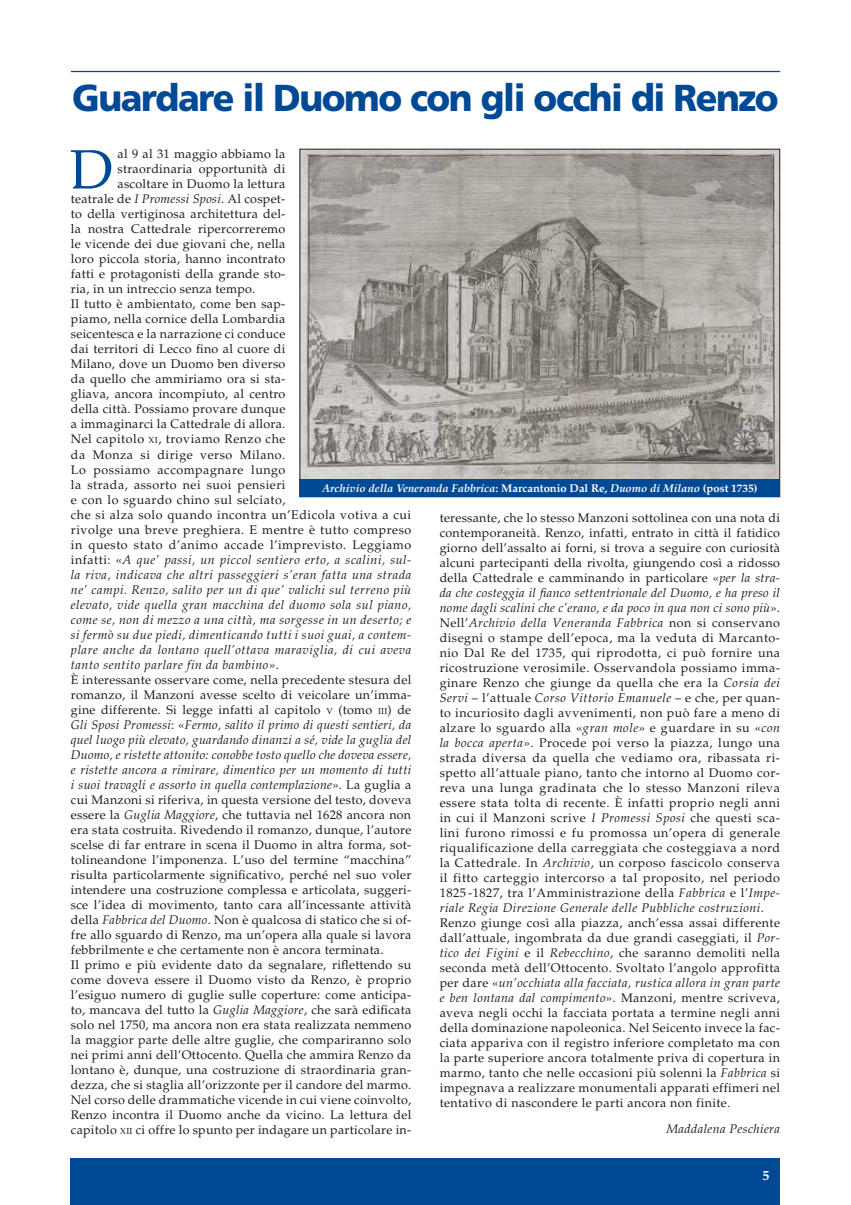
<style>
.page{position:relative;width:851px;height:1205px;background:#fff}
.page>*{position:absolute;margin:0;border:0;box-sizing:border-box;transform-origin:0 0}
.t1{font:55.38px "Palatino";color:#004994}
.t2{font:900 37.5px "Frutiger";letter-spacing:-.04em;color:#004994;scale:.95 1}
.t3{font:700 13.75px "Palatino";color:#fff}
.t4{font:12.5px/15px "Palatino";letter-spacing:.02em;color:#1d1d1b}
.t5{font:italic 12.5px "Palatino";letter-spacing:.04em;color:#1d1d1b}
.t6{font:12.5px "Palatino";letter-spacing:.04em;color:#1d1d1b}
.t7{font:italic 12.5px "Palatino";letter-spacing:.02em;color:#1d1d1b}
.t8{font:italic 700 11.25px "Palatino";color:#fff}
.s1{font-style:italic}
.s2{font-size:8.75px}
.s3{font-style:normal}
</style>
<div class="page">
<hr style="left:71px;top:71px;width:709px;height:1px;background:#004994">
<div style="left:71px;top:1159px;width:709px;height:46px;background:#004994"></div>
<img style="left:301px;top:151px;width:477px;height:328px">
<div style="left:299px;top:479px;width:481px;height:18px;background:#004994"></div>
<h2 class="t2" style="left:72px;top:75px;width:745px">Guardare il Duomo con gli occhi di Renzo</h2>
<h1 class="t1" style="left:70px;top:137px;width:44px">D</h1>
<p class="t4" style="left:117px;top:147px;width:169px">al 9 al 31 maggio abbiamo la</p>
<p class="t4" style="left:117px;top:162px;width:169px">straordinaria opportunità di</p>
<p class="t4" style="left:117px;top:177px;width:169px">ascoltare in Duomo la lettura</p>
<p class="t4" style="left:71px;top:192px;width:216px">teatrale de <span class="s1">I Promessi Sposi</span>. Al cospet-</p>
<p class="t4" style="left:71px;top:207px;width:216px">to della vertiginosa architettura del-</p>
<p class="t4" style="left:71px;top:222px;width:216px">la nostra Cattedrale ripercorreremo</p>
<p class="t4" style="left:71px;top:237px;width:216px">le vicende dei due giovani che, nella</p>
<p class="t4" style="left:71px;top:252px;width:216px">loro piccola storia, hanno incontrato</p>
<p class="t4" style="left:71px;top:267px;width:216px">fatti e protagonisti della grande sto-</p>
<p class="t4" style="left:71px;top:282px;width:186px">ria, in un intreccio senza tempo.</p>
<p class="t4" style="left:71px;top:297px;width:216px">Il tutto è ambientato, come ben sap-</p>
<p class="t4" style="left:71px;top:312px;width:216px">piamo, nella cornice della Lombardia</p>
<p class="t4" style="left:71px;top:327px;width:216px">seicentesca e la narrazione ci conduce</p>
<p class="t4" style="left:71px;top:342px;width:216px">dai territori di Lecco fino al cuore di</p>
<p class="t4" style="left:71px;top:357px;width:216px">Milano, dove un Duomo ben diverso</p>
<p class="t4" style="left:71px;top:372px;width:216px">da quello che ammiriamo ora si sta-</p>
<p class="t4" style="left:71px;top:387px;width:216px">gliava, ancora incompiuto, al centro</p>
<p class="t4" style="left:71px;top:402px;width:216px">della città. Possiamo provare dunque</p>
<p class="t4" style="left:71px;top:417px;width:216px">a immaginarci la Cattedrale di allora.</p>
<p class="t6" style="left:71px;top:432px;width:216px">Nel capitolo <span class="s2">XI</span>, troviamo Renzo che</p>
<p class="t6" style="left:71px;top:447px;width:216px">da Monza si dirige verso Milano.</p>
<p class="t6" style="left:71px;top:462px;width:216px">Lo possiamo accompagnare lungo</p>
<p class="t6" style="left:71px;top:477px;width:216px">la strada, assorto nei suoi pensieri</p>
<p class="t6" style="left:71px;top:492px;width:216px">e con lo sguardo chino sul selciato,</p>
<p class="t6" style="left:71px;top:507px;width:342px">che si alza solo quando incontra un’Edicola votiva a cui</p>
<p class="t6" style="left:71px;top:522px;width:342px">rivolge una breve preghiera. E mentre è tutto compreso</p>
<p class="t6" style="left:71px;top:537px;width:342px">in questo stato d’animo accade l’imprevisto. Leggiamo</p>
<p class="t5" style="left:71px;top:552px;width:342px"><span class="s3">infatti: «</span>A que’ passi, un piccol sentiero erto, a scalini, sul-</p>
<p class="t5" style="left:71px;top:567px;width:342px">la riva, indicava che altri passeggieri s’eran fatta una strada</p>
<p class="t5" style="left:71px;top:582px;width:342px">ne’ campi. Renzo, salito per un di que’ valichi sul terreno più</p>
<p class="t5" style="left:71px;top:597px;width:342px">elevato, vide quella gran macchina del duomo sola sul piano,</p>
<p class="t5" style="left:71px;top:612px;width:342px">come se, non di mezzo a una città, ma sorgesse in un deserto; e</p>
<p class="t5" style="left:71px;top:627px;width:342px">si fermò su due piedi, dimenticando tutti i suoi guai, a contem-</p>
<p class="t5" style="left:71px;top:642px;width:342px">plare anche da lontano quell’ottava maraviglia, di cui aveva</p>
<p class="t5" style="left:71px;top:657px;width:209px">tanto sentito parlare fin da bambino<span class="s3">».</span></p>
<p class="t4" style="left:71px;top:672px;width:342px">È interessante osservare come, nella precedente stesura del</p>
<p class="t4" style="left:71px;top:687px;width:342px">romanzo, il Manzoni avesse scelto di veicolare un’imma-</p>
<p class="t4" style="left:71px;top:702px;width:342px">gine differente. Si legge infatti al capitolo <span class="s2">V</span> (tomo <span class="s2">III</span>) de</p>
<p class="t7" style="left:71px;top:717px;width:342px">Gli Sposi Promessi<span class="s3">: «</span>Fermo, salito il primo di questi sentieri, da</p>
<p class="t7" style="left:71px;top:732px;width:342px">quel luogo più elevato, guardando dinanzi a sé, vide la guglia del</p>
<p class="t7" style="left:71px;top:747px;width:342px">Duomo, e ristette attonito: conobbe tosto quello che doveva essere,</p>
<p class="t7" style="left:71px;top:762px;width:342px">e ristette ancora a rimirare, dimentico per un momento di tutti</p>
<p class="t7" style="left:71px;top:777px;width:342px">i suoi travagli e assorto in quella contemplazione<span class="s3">». La guglia a</span></p>
<p class="t4" style="left:71px;top:792px;width:342px">cui Manzoni si riferiva, in questa versione del testo, doveva</p>
<p class="t4" style="left:71px;top:807px;width:342px">essere la <span class="s1">Guglia Maggiore</span>, che tuttavia nel 1628 ancora non</p>
<p class="t4" style="left:71px;top:822px;width:342px">era stata costruita. Rivedendo il romanzo, dunque, l’autore</p>
<p class="t4" style="left:71px;top:837px;width:342px">scelse di far entrare in scena il Duomo in altra forma, sot-</p>
<p class="t4" style="left:71px;top:852px;width:342px">tolineandone l’imponenza. L’uso del termine “macchina”</p>
<p class="t4" style="left:71px;top:867px;width:342px">risulta particolarmente significativo, perché nel suo voler</p>
<p class="t4" style="left:71px;top:882px;width:342px">intendere una costruzione complessa e articolata, suggeri-</p>
<p class="t4" style="left:71px;top:897px;width:342px">sce l’idea di movimento, tanto cara all’incessante attività</p>
<p class="t4" style="left:71px;top:912px;width:342px">della <span class="s1">Fabbrica del Duomo</span>. Non è qualcosa di statico che si of-</p>
<p class="t4" style="left:71px;top:927px;width:342px">fre allo sguardo di Renzo, ma un’opera alla quale si lavora</p>
<p class="t4" style="left:71px;top:942px;width:314px">febbrilmente e che certamente non è ancora terminata.</p>
<p class="t4" style="left:71px;top:957px;width:342px">Il primo e più evidente dato da segnalare, riflettendo su</p>
<p class="t4" style="left:71px;top:972px;width:342px">come doveva essere il Duomo visto da Renzo, è proprio</p>
<p class="t4" style="left:71px;top:987px;width:342px">l’esiguo numero di guglie sulle coperture: come anticipa-</p>
<p class="t4" style="left:71px;top:1002px;width:342px">to, mancava del tutto la <span class="s1">Guglia Maggiore</span>, che sarà edificata</p>
<p class="t4" style="left:71px;top:1017px;width:342px">solo nel 1750, ma ancora non era stata realizzata nemmeno</p>
<p class="t4" style="left:71px;top:1032px;width:342px">la maggior parte delle altre guglie, che compariranno solo</p>
<p class="t4" style="left:71px;top:1047px;width:342px">nei primi anni dell’Ottocento. Quella che ammira Renzo da</p>
<p class="t4" style="left:71px;top:1062px;width:342px">lontano è, dunque, una costruzione di straordinaria gran-</p>
<p class="t4" style="left:71px;top:1077px;width:342px">dezza, che si staglia all’orizzonte per il candore del marmo.</p>
<p class="t4" style="left:71px;top:1092px;width:342px">Nel corso delle drammatiche vicende in cui viene coinvolto,</p>
<p class="t4" style="left:71px;top:1107px;width:342px">Renzo incontra il Duomo anche da vicino. La lettura del</p>
<p class="t4" style="left:71px;top:1122px;width:342px">capitolo <span class="s2">XII</span> ci offre lo spunto per indagare un particolare in-</p>
<p class="t8" style="left:322px;top:481px;width:437px">Archivio della Veneranda Fabbrica<span class="s3">: Marcantonio Dal Re,</span> Duomo di Milano <span class="s3">(post 1735)</span></p>
<p class="t4" style="left:439px;top:510px;width:342px">teressante, che lo stesso Manzoni sottolinea con una nota di contemporaneità. Renzo, infatti, entrato in città il fatidico giorno dell’assalto ai forni, si trova a seguire con curiosità alcuni partecipanti della rivolta, giungendo così a ridosso della Cattedrale e camminando in particolare «<span class="s1">per la stra&shy;da che costeggia il fianco settentrionale del Duomo, e ha preso il nome dagli scalini che c’erano, e da poco in qua non ci sono più</span>».<br>Nell’<span class="s1">Archivio della Veneranda Fabbrica</span> non si conservano disegni o stampe dell’epoca, ma la veduta di Marcanto&shy;nio Dal Re del 1735, qui riprodotta, ci può fornire una ricostruzione verosimile. Osservandola possiamo imma&shy;ginare Renzo che giunge da quella che era la <span class="s1">Corsia dei Servi</span> – l’attuale <span class="s1">Corso Vittorio Emanuele</span> – e che, per quan&shy;to incuriosito dagli avvenimenti, non può fare a meno di alzare lo sguardo alla «<span class="s1">gran mole</span>» e guardare in su «<span class="s1">con la bocca aperta</span>». Procede poi verso la piazza, lungo una strada diversa da quella che vediamo ora, ribassata ri&shy;spetto all’attuale piano, tanto che intorno al Duomo cor&shy;reva una lunga gradinata che lo stesso Manzoni rileva essere stata tolta di recente. È infatti proprio negli anni in cui il Manzoni scrive <span class="s1">I Promessi Sposi</span> che questi sca&shy;lini furono rimossi e fu promossa un’opera di generale riqualificazione della carreggiata che costeggiava a nord la Cattedrale. In <span class="s1">Archivio</span>, un corposo fascicolo conserva il fitto carteggio intercorso a tal proposito, nel periodo 1825-1827, tra l’Amministrazione della <span class="s1">Fabbrica</span> e l’<span class="s1">Impe&shy;riale Regia Direzione Generale delle Pubbliche costruzioni</span>.<br>Renzo giunge così alla piazza, anch’essa assai differente dall’attuale, ingombrata da due grandi caseggiati, il <span class="s1">Por&shy;tico dei Figini</span> e il <span class="s1">Rebecchino</span>, che saranno demoliti nella seconda metà dell’Ottocento. Svoltato l’angolo approfitta per dare «<span class="s1">un’occhiata alla facciata, rustica allora in gran parte e ben lontana dal compimento</span>». Manzoni, mentre scriveva, aveva negli occhi la facciata portata a termine negli anni della dominazione napoleonica. Nel Seicento invece la fac&shy;ciata appariva con il registro inferiore completato ma con la parte superiore ancora totalmente priva di copertura in marmo, tanto che nelle occasioni più solenni la <span class="s1">Fabbrica</span> si impegnava a realizzare monumentali apparati effimeri nel tentativo di nascondere le parti ancora non finite.</p>
<p class="t5" style="left:666px;top:1121px;width:115px">Maddalena Peschiera</p>
<p class="t3" style="left:762px;top:1167px;width:8px">5</p>
</div>
